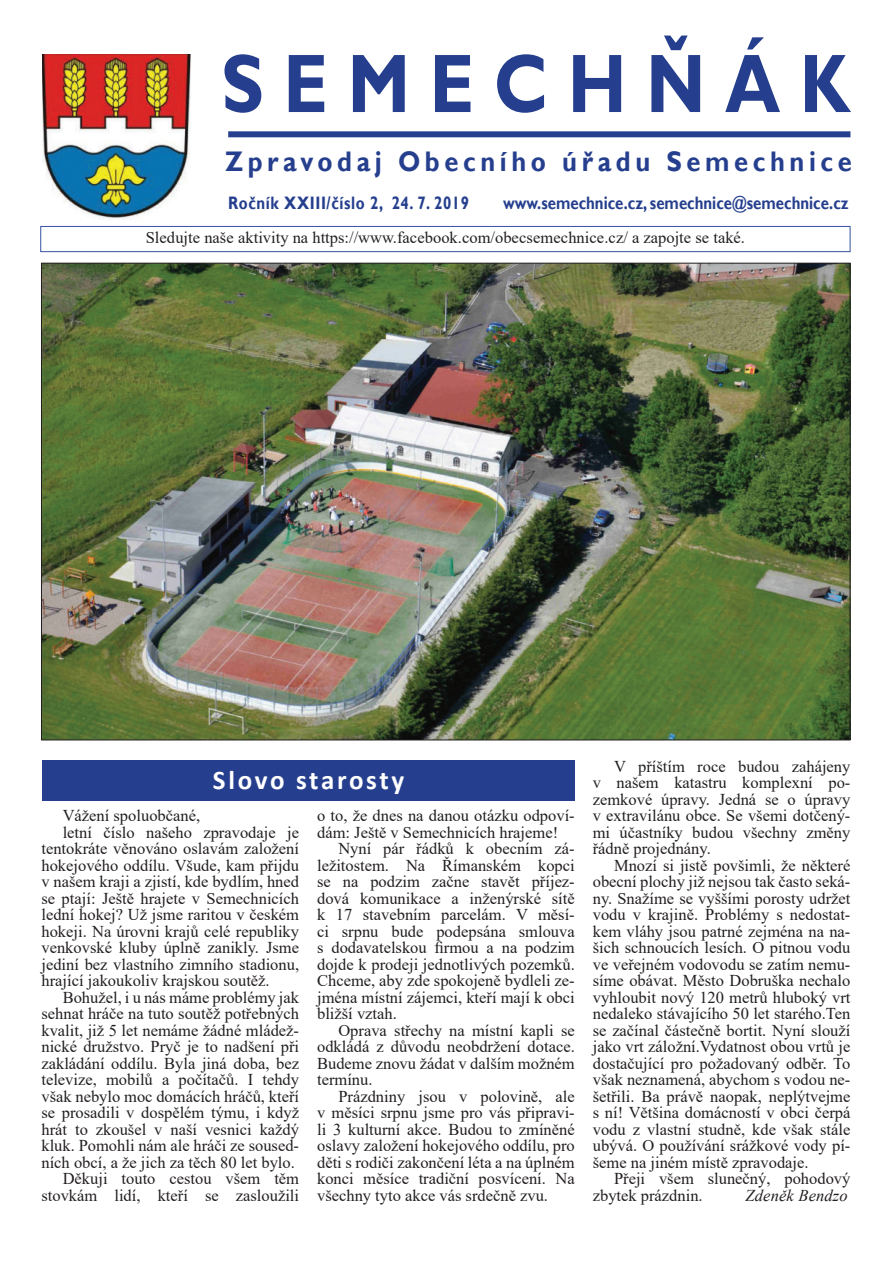
<style>
.page{position:relative;width:893px;height:1263px;background:#fff}
.page>*{position:absolute;margin:0;border:0;box-sizing:border-box;transform-origin:0 0}
.t1{font:700 83.55px "Gill Sans";letter-spacing:.275em;color:#253f8e;scale:.84 1}
.t2{font:700 28.35px "Gill Sans";letter-spacing:.18em;color:#253f8e;scale:.9 1}
.t3{font:700 27px "Calibri";letter-spacing:.095em;color:#fff}
.t4{font:700 18px "Gill Sans";color:#253f8e;scale:.83 1}
.t5{font:700 18px "Gill Sans";letter-spacing:.04em;color:#253f8e;scale:.83 1}
.t6{font:16.5px/16.5px "Times New Roman";color:#231f20;text-align:justify}
.t7{font:italic 16.5px "Times New Roman";letter-spacing:.01em;color:#231f20}
</style>
<div class="page">
<img style="left:43px;top:55px;width:148px;height:165px">
<div style="left:228px;top:131px;width:622px;height:6px;background:#253f8e"></div>
<div style="left:43px;top:760px;width:532px;height:41px;background:#253f8e"></div>
<img style="left:43px;top:265px;width:805px;height:473px">
<div style="left:40px;top:226px;width:810px;height:26px;border:1px solid #3653a3"></div>
<h1 class="t1" style="left:221px;top:34px;width:751px">SEMECHŇÁK</h1>
<h2 class="t2" style="left:225px;top:145px;width:698px">Zpravodaj Obecního úřadu Semechnice</h2>
<p class="t5" style="left:228px;top:193px;width:292px">Ročník XXIII/číslo 2, 24. 7. 2019</p>
<p class="t4" style="left:503px;top:193px;width:418px">www.semechnice.cz, semechnice@semechnice.cz</p>
<p class="t6" style="left:146px;top:228px;width:601px">Sledujte naše aktivity na https://www.facebook.com/obecsemechnice.cz/ a zapojte se také.</p>
<h3 class="t3" style="left:213px;top:766px;width:193px">Slovo starosty</h3>
<p class="t6" style="left:63px;top:807px;width:139px">Vážení spoluobčané,</p>
<p class="t6" style="left:63px;top:823px;width:238px">letní číslo našeho zpravodaje je</p>
<p class="t6" style="left:41px;top:840px;width:259px">tentokráte věnováno oslavám založení</p>
<p class="t6" style="left:41px;top:856px;width:259px">hokejového oddílu. Všude, kam přijdu</p>
<p class="t6" style="left:41px;top:873px;width:259px">v našem kraji a zjistí, kde bydlím, hned</p>
<p class="t6" style="left:41px;top:889px;width:259px">se ptají: Ještě hrajete v Semechnicích</p>
<p class="t6" style="left:41px;top:906px;width:259px">lední hokej? Už jsme raritou v českém</p>
<p class="t6" style="left:41px;top:922px;width:259px">hokeji. Na úrovni krajů celé republiky</p>
<p class="t6" style="left:41px;top:939px;width:259px">venkovské kluby úplně zanikly. Jsme</p>
<p class="t6" style="left:41px;top:955px;width:259px">jediní bez vlastního zimního stadionu,</p>
<p class="t6" style="left:41px;top:972px;width:230px">hrající jakoukoliv krajskou soutěž.</p>
<p class="t6" style="left:63px;top:988px;width:238px">Bohužel, i u nás máme problémy jak</p>
<p class="t6" style="left:41px;top:1005px;width:259px">sehnat hráče na tuto soutěž potřebných</p>
<p class="t6" style="left:41px;top:1021px;width:259px">kvalit, již 5 let nemáme žádné mládež-</p>
<p class="t6" style="left:41px;top:1038px;width:259px">nické družstvo. Pryč je to nadšení při</p>
<p class="t6" style="left:41px;top:1054px;width:259px">zakládání oddílu. Byla jiná doba, bez</p>
<p class="t6" style="left:41px;top:1071px;width:259px">televize, mobilů a počítačů. I tehdy</p>
<p class="t6" style="left:41px;top:1087px;width:259px">však nebylo moc domácích hráčů, kteří</p>
<p class="t6" style="left:41px;top:1104px;width:259px">se prosadili v dospělém týmu, i když</p>
<p class="t6" style="left:41px;top:1120px;width:259px">hrát to zkoušel v naší vesnici každý</p>
<p class="t6" style="left:41px;top:1137px;width:259px">kluk. Pomohli nám ale hráči ze soused-</p>
<p class="t6" style="left:41px;top:1153px;width:255px">ních obcí, a že jich za těch 80 let bylo.</p>
<p class="t6" style="left:63px;top:1170px;width:238px">Děkuji touto cestou všem těm</p>
<p class="t6" style="left:41px;top:1186px;width:259px">stovkám lidí, kteří se zasloužili</p>
<p class="t6" style="left:317px;top:807px;width:259px">o to, že dnes na danou otázku odpoví&shy;dám: Ještě v Semechnicích hrajeme!</p>
<p class="t6" style="left:317px;top:840px;width:259px;text-indent:21px">Nyní pár řádků k obecním zá&shy;ležitostem. Na Římanském kopci se na podzim začne stavět příjez&shy;dová komunikace a inženýrské sítě k 17 stavebním parcelám. V měsí&shy;ci srpnu bude podepsána smlouva s dodavatelskou firmou a na podzim dojde k prodeji jednotlivých pozemků.<br>Chceme, aby zde spokojeně bydleli ze&shy;jména místní zájemci, kteří mají k obci bližší vztah.</p>
<p class="t6" style="left:317px;top:1021px;width:259px;text-indent:21px">Oprava střechy na místní kapli se odkládá z důvodu neobdržení dotace.<br>Budeme znovu žádat v dalším možném termínu.</p>
<p class="t6" style="left:317px;top:1087px;width:259px;text-indent:21px">Prázdniny jsou v polovině, ale v měsíci srpnu jsme pro vás připravi&shy;li 3 kulturní akce. Budou to zmíněné oslavy založení hokejového oddílu, pro děti s rodiči zakončení léta a na úplném konci měsíce tradiční posvícení. Na všechny tyto akce vás srdečně zvu.</p>
<p class="t6" style="left:593px;top:757px;width:259px;text-indent:21px">V příštím roce budou zahájeny v našem katastru komplexní po&shy;zemkové úpravy. Jedná se o úpravy v extravilánu obce. Se všemi dotčený&shy;mi účastníky budou všechny změny řádně projednány.</p>
<p class="t6" style="left:593px;top:856px;width:259px;text-indent:21px">Mnozí si jistě povšimli, že některé obecní plochy již nejsou tak často seká&shy;ny. Snažíme se vyššími porosty udržet vodu v krajině. Problémy s nedostat&shy;kem vláhy jsou patrné zejména na na&shy;šich schnoucích lesích. O pitnou vodu ve veřejném vodovodu se zatím nemu&shy;síme obávat. Město Dobruška nechalo vyhloubit nový 120 metrů hluboký vrt nedaleko stávajícího 50 let starého.Ten se začínal částečně bortit. Nyní slouží jako vrt záložní.Vydatnost obou vrtů je dostačující pro požadovaný odběr. To však neznamená, abychom s vodou ne&shy;šetřili. Ba právě naopak, neplýtvejme s ní! Většina domácností v obci čerpá vodu z vlastní studně, kde však stále ubývá. O používání srážkové vody pí&shy;šeme na jiném místě zpravodaje.</p>
<p class="t6" style="left:593px;top:1170px;width:259px;text-indent:21px">Přeji všem slunečný, pohodový zbytek prázdnin.</p>
<p class="t7" style="left:745px;top:1184px;width:104px">Zdeněk Bendzo</p>
</div>
